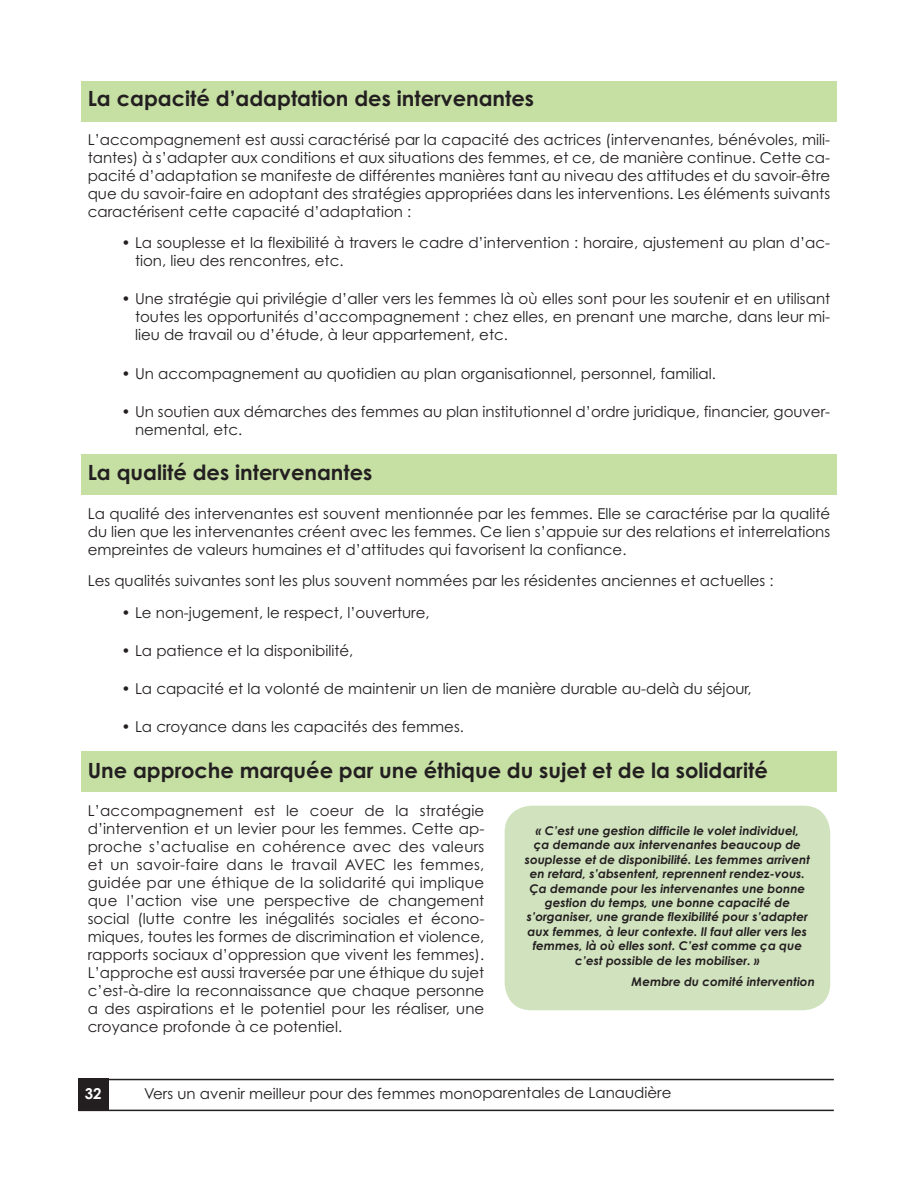
<style>
.page{position:relative;width:918px;height:1188px;background:#fff}
.page>*{position:absolute;margin:0;border:0;box-sizing:border-box;transform-origin:0 0}
.t1{font:700 21px "Century Gothic Std";color:#231f20}
.t2{font:15px/18px "Century Gothic Std";color:#231f20;text-align:justify}
.t3{font:700 15px "Century Gothic Std";color:#fff}
.t4{font:italic 700 12px/14.4px "Century Gothic Std";color:#231f20;text-align:center}
</style>
<div class="page">
<div style="left:78px;top:1079px;width:31px;height:32px;background:#231f20"></div>
<hr style="left:78px;top:1110px;width:756px;height:1px;background:#231f20">
<hr style="left:109px;top:1079px;width:725px;height:1px;background:#231f20">
<div style="left:81px;top:81px;width:756px;height:41px;background:#c6e0a4"></div>
<div style="left:81px;top:454px;width:756px;height:41px;background:#c6e0a4"></div>
<div style="left:81px;top:751px;width:756px;height:40px;background:#c6e0a4"></div>
<div style="left:505px;top:806px;width:325px;height:204px;background:#d1e2be;border-radius:27px"></div>
<h1 class="t1" style="left:88px;top:86px;width:448px">La capacité d’adaptation des intervenantes</h1>
<p class="t2" style="left:88px;top:130px;width:744px">L’accompagnement est aussi caractérisé par la capacité des actrices (intervenantes, bénévoles, mili&shy;tantes) à s’adapter aux conditions et aux situations des femmes, et ce, de manière continue. Cette ca&shy;pacité d’adaptation se manifeste de différentes manières tant au niveau des attitudes et du savoir-être que du savoir-faire en adoptant des stratégies appropriées dans les interventions. Les éléments suivants caractérisent cette capacité d’adaptation :</p>
<p class="t2" style="left:135px;top:234px;width:697px;text-indent:-14px">• La souplesse et la flexibilité à travers le cadre d’intervention : horaire, ajustement au plan d’ac&shy;tion, lieu des rencontres, etc.</p>
<p class="t2" style="left:135px;top:290px;width:697px;text-indent:-14px">• Une stratégie qui privilégie d’aller vers les femmes là où elles sont pour les soutenir et en utilisant toutes les opportunités d’accompagnement : chez elles, en prenant une marche, dans leur mi&shy;lieu de travail ou d’étude, à leur appartement, etc.</p>
<p class="t2" style="left:122px;top:364px;width:596px">• Un accompagnement au quotidien au plan organisationnel, personnel, familial.</p>
<p class="t2" style="left:135px;top:402px;width:697px;text-indent:-14px">• Un soutien aux démarches des femmes au plan institutionnel d’ordre juridique, financier, gouver&shy;nemental, etc.</p>
<h1 class="t1" style="left:88px;top:460px;width:286px">La qualité des intervenantes</h1>
<p class="t2" style="left:88px;top:504px;width:744px">La qualité des intervenantes est souvent mentionnée par les femmes. Elle se caractérise par la qualité du lien que les intervenantes créent avec les femmes. Ce lien s’appuie sur des relations et interrelations empreintes de valeurs humaines et d’attitudes qui favorisent la confiance.</p>
<p class="t2" style="left:88px;top:571px;width:688px">Les qualités suivantes sont les plus souvent nommées par les résidentes anciennes et actuelles :</p>
<p class="t2" style="left:122px;top:603px;width:310px">• Le non-jugement, le respect, l’ouverture,</p>
<p class="t2" style="left:122px;top:641px;width:233px">• La patience et la disponibilité,</p>
<p class="t2" style="left:122px;top:679px;width:632px">• La capacité et la volonté de maintenir un lien de manière durable au-delà du séjour,</p>
<p class="t2" style="left:122px;top:718px;width:344px">• La croyance dans les capacités des femmes.</p>
<h1 class="t1" style="left:88px;top:757px;width:682px">Une approche marquée par une éthique du sujet et de la solidarité</h1>
<p class="t2" style="left:88px;top:801px;width:398px">L’accompagnement est le coeur de la stratégie d’intervention et un levier pour les femmes. Cette ap&shy;proche s’actualise en cohérence avec des valeurs et un savoir-faire dans le travail AVEC les femmes, guidée par une éthique de la solidarité qui implique que l’action vise une perspective de changement social (lutte contre les inégalités sociales et écono&shy;miques, toutes les formes de discrimination et violence, rapports sociaux d’oppression que vivent les femmes).<br>L’approche est aussi traversée par une éthique du sujet c’est-à-dire la reconnaissance que chaque personne a des aspirations et le potentiel pour les réaliser, une croyance profonde à ce potentiel.</p>
<p class="t4" style="left:525px;top:823px;width:287px">« C’est une gestion difficile le volet individuel,<br>ça demande aux intervenantes beaucoup de souplesse et de disponibilité. Les femmes arrivent en retard, s’absentent, reprennent rendez-vous.<br>Ça demande pour les intervenantes une bonne gestion du temps, une bonne capacité de s’organiser, une grande flexibilité pour s’adapter aux femmes, à leur contexte. Il faut aller vers les femmes, là où elles sont. C’est comme ça que c’est possible de les mobiliser. »</p>
<p class="t4" style="left:632px;top:974px;width:185px">Membre du comité intervention</p>
<p class="t3" style="left:85px;top:1084px;width:18px">32</p>
<p class="t2" style="left:144px;top:1084px;width:529px">Vers un avenir meilleur pour des femmes monoparentales de Lanaudière</p>
</div>
